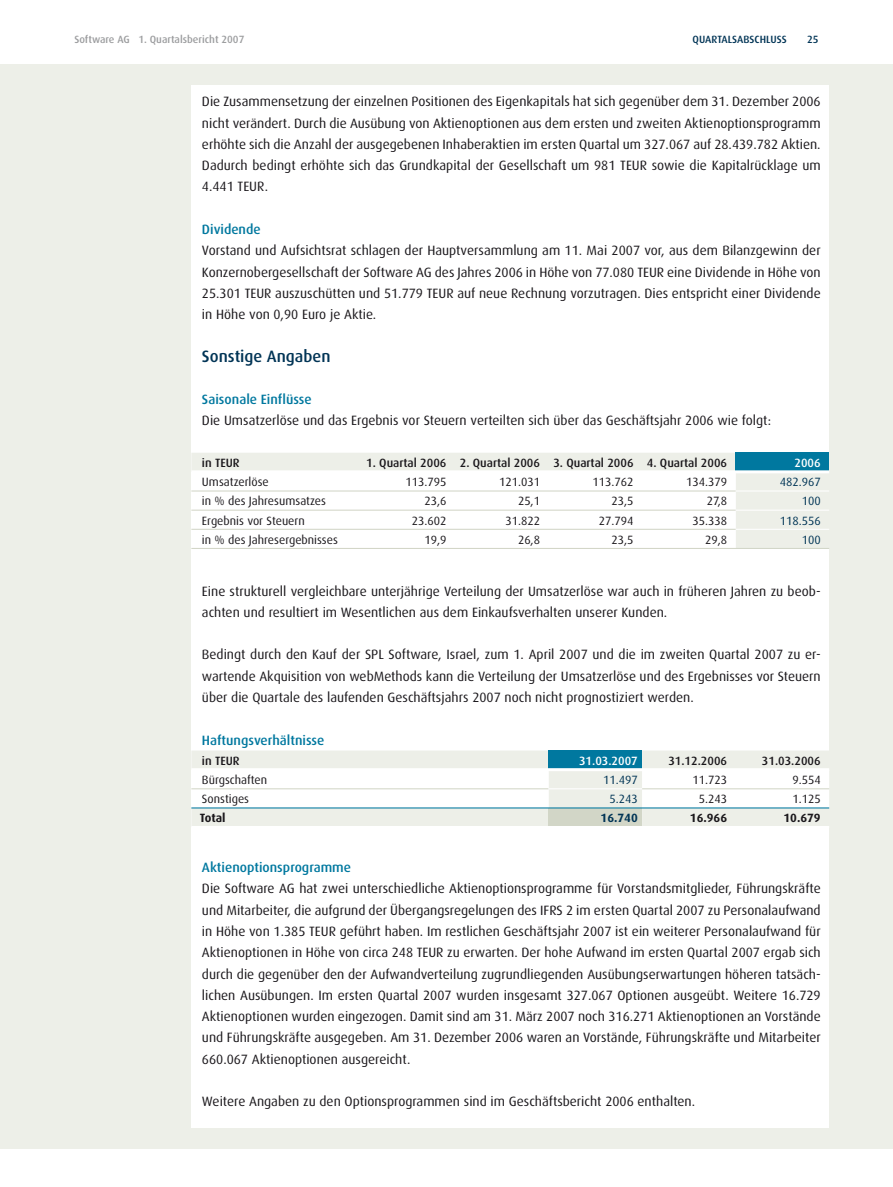
<style>
.page{position:relative;width:893px;height:1187px;background:#fff}
.page>*{position:absolute;margin:0;border:0;box-sizing:border-box;transform-origin:0 0}
.t1{font:500 16.5px "Dax CE";color:#003455}
.t2{font:13.5px/21.3px "Dax CE";color:#1a171b;text-align:justify}
.t3{font:500 13.5px "Dax CE";color:#00789f}
.t4{font:12px "Dax CE";color:#1a171b}
.t5{font:500 12px "Dax CE";color:#1a171b}
.t6{font:12px "Dax CE";color:#003455}
.t7{font:700 12px "Dax CE";color:#1a171b}
.t8{font:500 12px "Dax CE";color:#fff}
.t9{font:700 12px "Dax CE";color:#003455}
.t10{font:500 10.5px "Dax CE";color:#9c9d9f}
.t11{font:500 10.5px "Dax CE";color:#003455}
</style>
<div class="page">
<div style="left:0;top:64px;width:893px;height:1084px;background:#edefe8"></div>
<div style="left:191px;top:85px;width:638px;height:1042px;background:#fff"></div>
<div style="left:191px;top:452px;width:638px;height:96px;background:#edefe8"></div>
<div style="left:736px;top:452px;width:93px;height:20px;background:#00789f"></div>
<svg style="left:191px;top:473px;width:545px;height:75px"></svg>
<hr style="left:736px;top:490px;width:93px;height:1px;background:#fff">
<hr style="left:736px;top:509px;width:93px;height:1px;background:#fff">
<hr style="left:736px;top:528px;width:93px;height:2px;background:#fff">
<hr style="left:191px;top:490px;width:545px;height:1px;background:#d2d6c7">
<hr style="left:191px;top:509px;width:545px;height:1px;background:#d2d6c7">
<hr style="left:191px;top:528px;width:451px;height:2px;background:#d2d6c7">
<hr style="left:642px;top:528px;width:94px;height:2px;background:#d2d6c7">
<hr style="left:191px;top:470px;width:545px;height:3px;background:#fff">
<hr style="left:736px;top:470px;width:93px;height:3px;background:#fff">
<hr style="left:191px;top:548px;width:545px;height:1px;background:#d2d6c7">
<hr style="left:736px;top:548px;width:93px;height:1px;background:#d2d6c7">
<div style="left:191px;top:750px;width:638px;height:76px;background:#edefe8"></div>
<div style="left:549px;top:750px;width:93px;height:19px;background:#00789f"></div>
<svg style="left:191px;top:771px;width:638px;height:36px"></svg>
<div style="left:549px;top:807px;width:93px;height:20px;background:#d2d6c7"></div>
<hr style="left:191px;top:826px;width:545px;height:2px;background:#fff">
<hr style="left:191px;top:768px;width:545px;height:3px;background:#fff">
<hr style="left:736px;top:768px;width:93px;height:3px;background:#fff">
<hr style="left:191px;top:788px;width:358px;height:1px;background:#d2d6c7">
<hr style="left:642px;top:788px;width:94px;height:1px;background:#d2d6c7">
<hr style="left:736px;top:788px;width:93px;height:1px;background:#d2d6c7">
<hr style="left:549px;top:788px;width:93px;height:1px;background:#fff">
<hr style="left:191px;top:807px;width:545px;height:1px;background:#00789f">
<hr style="left:736px;top:807px;width:93px;height:1px;background:#00789f">
<p class="t10" style="left:74px;top:34px;width:171px">Software AG 1. Quartalsbericht 2007</p>
<p class="t11" style="left:693px;top:34px;width:96px">QUARTALSABSCHLUSS</p>
<p class="t11" style="left:807px;top:34px;width:13px">25</p>
<p class="t2" style="left:202px;top:92px;width:620px">Die Zusammensetzung der einzelnen Positionen des Eigenkapitals hat sich gegenüber dem 31. Dezember 2006 nicht verändert. Durch die Ausübung von Aktienoptionen aus dem ersten und zweiten Aktienoptionsprogramm erhöhte sich die Anzahl der ausgegebenen Inhaberaktien im ersten Quartal um 327.067 auf 28.439.782 Aktien.<br>Dadurch bedingt erhöhte sich das Grundkapital der Gesellschaft um 981 TEUR sowie die Kapitalrücklage um 4.441 TEUR.</p>
<p class="t3" style="left:202px;top:223px;width:60px">Dividende</p>
<p class="t2" style="left:202px;top:241px;width:620px">Vorstand und Aufsichtsrat schlagen der Hauptversammlung am 11. Mai 2007 vor, aus dem Bilanzgewinn der Konzernobergesellschaft der Software AG des Jahres 2006 in Höhe von 77.080 TEUR eine Dividende in Höhe von 25.301 TEUR auszuschütten und 51.779 TEUR auf neue Rechnung vorzutragen. Dies entspricht einer Dividende in Höhe von 0,90 Euro je Aktie.</p>
<p class="t1" style="left:202px;top:348px;width:130px">Sonstige Angaben</p>
<p class="t3" style="left:202px;top:393px;width:111px">Saisonale Einflüsse</p>
<p class="t2" style="left:202px;top:411px;width:571px">Die Umsatzerlöse und das Ergebnis vor Steuern verteilten sich über das Geschäftsjahr 2006 wie folgt:</p>
<p class="t5" style="left:202px;top:457px;width:39px">in TEUR</p>
<p class="t5" style="left:366px;top:457px;width:362px">1. Quartal 2006 2. Quartal 2006 3. Quartal 2006 4. Quartal 2006</p>
<p class="t8" style="left:794px;top:457px;width:28px">2006</p>
<p class="t4" style="left:202px;top:476px;width:68px">Umsatzerlöse</p>
<p class="t4" style="left:405px;top:476px;width:43px">113.795</p>
<p class="t4" style="left:499px;top:476px;width:43px">121.031</p>
<p class="t4" style="left:593px;top:476px;width:43px">113.762</p>
<p class="t4" style="left:686px;top:476px;width:43px">134.379</p>
<p class="t6" style="left:780px;top:476px;width:43px">482.967</p>
<p class="t4" style="left:202px;top:495px;width:125px">in % des Jahresumsatzes</p>
<p class="t4" style="left:425px;top:495px;width:23px">23,6</p>
<p class="t4" style="left:518px;top:495px;width:23px">25,1</p>
<p class="t4" style="left:612px;top:495px;width:23px">23,5</p>
<p class="t4" style="left:707px;top:495px;width:22px">27,8</p>
<p class="t6" style="left:802px;top:495px;width:21px">100</p>
<p class="t4" style="left:202px;top:514px;width:104px">Ergebnis vor Steuern</p>
<p class="t4" style="left:412px;top:514px;width:36px">23.602</p>
<p class="t4" style="left:505px;top:514px;width:36px">31.822</p>
<p class="t4" style="left:599px;top:514px;width:36px">27.794</p>
<p class="t4" style="left:692px;top:514px;width:36px">35.338</p>
<p class="t6" style="left:780px;top:514px;width:43px">118.556</p>
<p class="t4" style="left:202px;top:533px;width:137px">in % des Jahresergebnisses</p>
<p class="t4" style="left:424px;top:533px;width:24px">19,9</p>
<p class="t4" style="left:518px;top:533px;width:24px">26,8</p>
<p class="t4" style="left:612px;top:533px;width:24px">23,5</p>
<p class="t4" style="left:705px;top:533px;width:24px">29,8</p>
<p class="t6" style="left:802px;top:533px;width:21px">100</p>
<p class="t2" style="left:202px;top:581px;width:620px">Eine strukturell vergleichbare unterjährige Verteilung der Umsatzerlöse war auch in früheren Jahren zu beob&shy;achten und resultiert im Wesentlichen aus dem Einkaufsverhalten unserer Kunden.</p>
<p class="t2" style="left:202px;top:644px;width:620px">Bedingt durch den Kauf der SPL Software, Israel, zum 1. April 2007 und die im zweiten Quartal 2007 zu er&shy;wartende Akquisition von webMethods kann die Verteilung der Umsatzerlöse und des Ergebnisses vor Steuern über die Quartale des laufenden Geschäftsjahrs 2007 noch nicht prognostiziert werden.</p>
<p class="t3" style="left:202px;top:733px;width:124px">Haftungsverhältnisse</p>
<p class="t5" style="left:202px;top:755px;width:39px">in TEUR</p>
<p class="t8" style="left:579px;top:755px;width:60px">31.03.2007</p>
<p class="t5" style="left:668px;top:755px;width:60px">31.12.2006</p>
<p class="t5" style="left:762px;top:755px;width:60px">31.03.2006</p>
<p class="t4" style="left:202px;top:774px;width:67px">Bürgschaften</p>
<p class="t6" style="left:603px;top:774px;width:36px">11.497</p>
<p class="t4" style="left:692px;top:774px;width:36px">11.723</p>
<p class="t4" style="left:792px;top:774px;width:30px">9.554</p>
<p class="t4" style="left:202px;top:793px;width:49px">Sonstiges</p>
<p class="t6" style="left:609px;top:793px;width:30px">5.243</p>
<p class="t4" style="left:699px;top:793px;width:30px">5.243</p>
<p class="t4" style="left:792px;top:793px;width:30px">1.125</p>
<p class="t7" style="left:200px;top:812px;width:27px">Total</p>
<p class="t9" style="left:601px;top:812px;width:39px">16.740</p>
<p class="t7" style="left:690px;top:812px;width:39px">16.966</p>
<p class="t7" style="left:783px;top:812px;width:39px">10.679</p>
<p class="t3" style="left:202px;top:860px;width:151px">Aktienoptionsprogramme</p>
<p class="t2" style="left:202px;top:878px;width:620px">Die Software AG hat zwei unterschiedliche Aktienoptionsprogramme für Vorstandsmitglieder, Führungskräfte und Mitarbeiter, die aufgrund der Übergangsregelungen des IFRS 2 im ersten Quartal 2007 zu Personalaufwand in Höhe von 1.385 TEUR geführt haben. Im restlichen Geschäftsjahr 2007 ist ein weiterer Personalaufwand für Aktienoptionen in Höhe von circa 248 TEUR zu erwarten. Der hohe Aufwand im ersten Quartal 2007 ergab sich durch die gegenüber den der Aufwandverteilung zugrundliegenden Ausübungserwartungen höheren tatsäch&shy;lichen Ausübungen. Im ersten Quartal 2007 wurden insgesamt 327.067 Optionen ausgeübt. Weitere 16.729<br>Aktienoptionen wurden eingezogen. Damit sind am 31. März 2007 noch 316.271 Aktienoptionen an Vorstände und Führungskräfte ausgegeben. Am 31. Dezember 2006 waren an Vorstände, Führungskräfte und Mitarbeiter 660.067 Aktienoptionen ausgereicht.</p>
<p class="t2" style="left:202px;top:1091px;width:495px">Weitere Angaben zu den Optionsprogrammen sind im Geschäftsbericht 2006 enthalten.</p>
</div>
